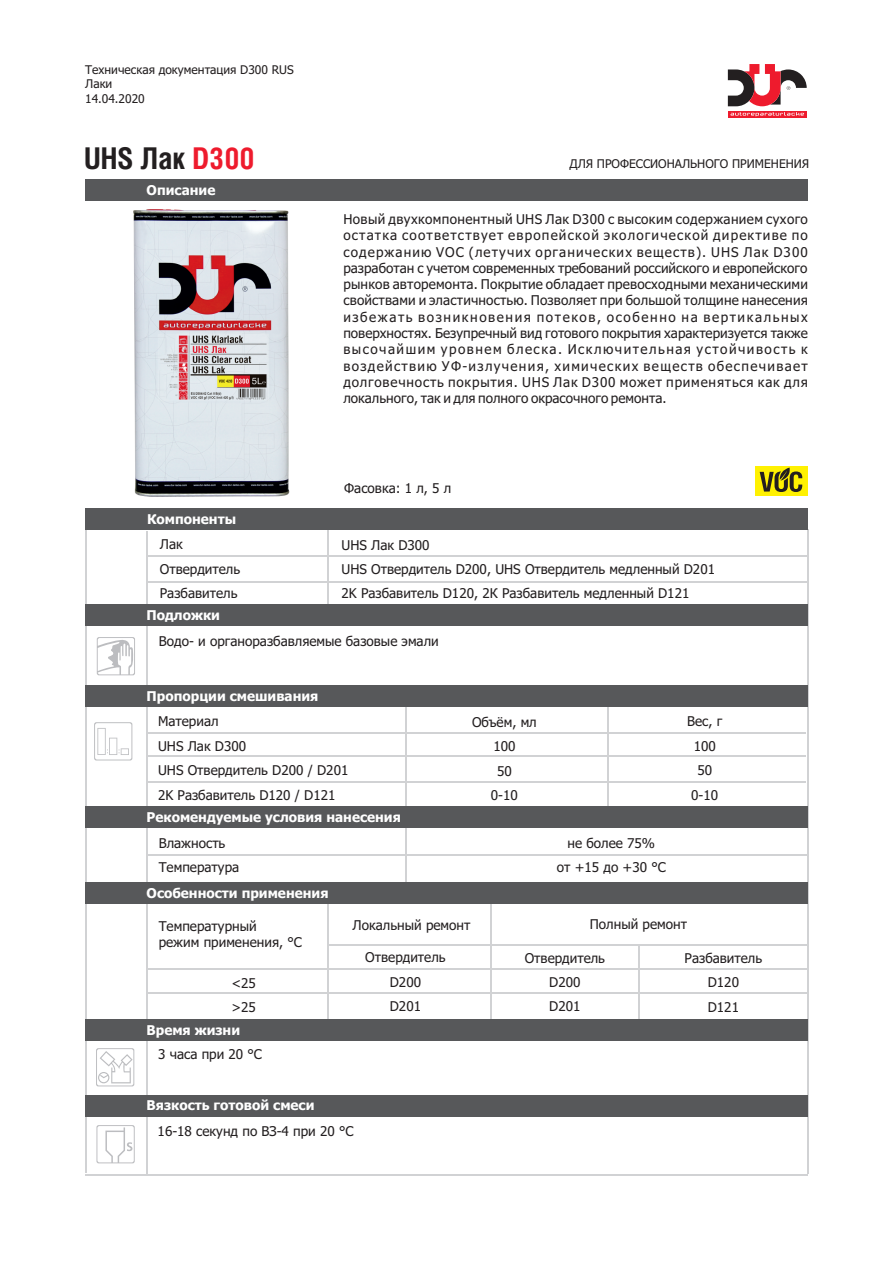
<style>
.page{position:relative;width:893px;height:1263px;background:#fff}
.page>*{position:absolute;margin:0;border:0;box-sizing:border-box;transform-origin:0 0}
.t1{font:700 30px "Helios Cond C";color:#231f20}
.t2{font:13.5px/24.5px "Tahoma";color:#231f20}
.t3{font:700 13.5px "Tahoma";color:#fff}
.t4{font:12px/14.5px "Tahoma";color:#231f20}
.s1{color:#ee1b2d}
</style>
<div class="page">
<hr style="left:638px;top:944px;width:1px;height:82px;background:#d1d2d4">
<hr style="left:490px;top:887px;width:2px;height:148px;background:#d1d2d4">
<hr style="left:807px;top:529px;width:1px;height:645px;background:#d1d2d4">
<hr style="left:608px;top:706px;width:1px;height:101px;background:#d1d2d4">
<hr style="left:405px;top:706px;width:2px;height:182px;background:#d1d2d4">
<hr style="left:328px;top:890px;width:1px;height:151px;background:#d1d2d4">
<hr style="left:328px;top:530px;width:1px;height:75px;background:#d1d2d4">
<hr style="left:85px;top:528px;width:1px;height:645px;background:#d1d2d4">
<hr style="left:146px;top:531px;width:1px;height:644px;background:#d1d2d4">
<div style="left:85px;top:179px;width:723px;height:21px;background:#57585a"></div>
<svg style="left:97px;top:637px;width:38px;height:38px"></svg>
<img style="left:133px;top:210px;width:157px;height:286px">
<div style="left:85px;top:509px;width:723px;height:21px;background:#57585a"></div>
<hr style="left:147px;top:555px;width:659px;height:1px;background:#d1d2d4">
<hr style="left:147px;top:582px;width:659px;height:1px;background:#d1d2d4">
<div style="left:85px;top:605px;width:723px;height:21px;background:#57585a"></div>
<div style="left:85px;top:685px;width:723px;height:22px;background:#57585a"></div>
<hr style="left:147px;top:755px;width:659px;height:1px;background:#d1d2d4">
<hr style="left:147px;top:781px;width:659px;height:2px;background:#d1d2d4">
<hr style="left:146px;top:733px;width:659px;height:1px;background:#d1d2d4">
<div style="left:85px;top:806px;width:723px;height:22px;background:#57585a"></div>
<div style="left:85px;top:882px;width:723px;height:22px;background:#57585a"></div>
<hr style="left:147px;top:854px;width:659px;height:1px;background:#d1d2d4">
<hr style="left:328px;top:944px;width:478px;height:1px;background:#d1d2d4">
<hr style="left:147px;top:969px;width:659px;height:1px;background:#d1d2d4">
<hr style="left:147px;top:992px;width:659px;height:2px;background:#d1d2d4">
<div style="left:85px;top:1019px;width:723px;height:22px;background:#57585a"></div>
<div style="left:85px;top:1095px;width:723px;height:21px;background:#57585a"></div>
<svg style="left:94px;top:722px;width:38px;height:38px"></svg>
<svg style="left:96px;top:1125px;width:39px;height:38px"></svg>
<hr style="left:85px;top:1174px;width:723px;height:1px;background:#d1d2d4">
<svg style="left:96px;top:1048px;width:38px;height:38px"></svg>
<div style="left:755px;top:466px;width:52px;height:29px;background:#fff101"></div>
<svg style="left:760px;top:467px;width:42px;height:25px"></svg>
<svg style="left:728px;top:64px;width:79px;height:42px"></svg>
<div style="left:728px;top:111px;width:79px;height:6px;background:#ee1b2d"></div>
<svg style="left:730px;top:112px;width:74px;height:4px"></svg>
<p class="t4" style="left:85px;top:63px;width:210px">Техническая документация D300 RUS<br>Лаки<br>14.04.2020</p>
<h1 class="t1" style="left:84px;top:144px;width:172px">UHS Лак <span class="s1">D300</span></h1>
<p class="t3" style="left:147px;top:184px;width:70px">Описание</p>
<p class="t4" style="left:569px;top:158px;width:241px">ДЛЯ ПРОФЕССИОНАЛЬНОГО ПРИМЕНЕНИЯ</p>
<p class="t2" style="left:343px;top:212px;width:466px;line-height:16.4px;text-align:justify">Новый двухкомпонентный UHS Лак D300 с высоким содержанием сухого остатка соответствует европейской экологической директиве по содержанию VOC (летучих органических веществ). UHS Лак D300 разработан с учетом современных требований российского и европейского рынков авторемонта. Покрытие обладает превосходными механическими свойствами и эластичностью. Позволяет при большой толщине нанесения избежать возникновения потеков, особенно на вертикальных поверхностях. Безупречный вид готового покрытия характеризуется также высочайшим уровнем блеска. Исключительная устойчивость к воздействию УФ-излучения, химических веществ обеспечивает долговечность покрытия. UHS Лак D300 может применяться как для локального, так и для полного окрасочного ремонта.</p>
<p class="t2" style="left:344px;top:477px;width:109px">Фасовка: 1 л, 5 л</p>
<p class="t3" style="left:147px;top:513px;width:91px">Компоненты</p>
<p class="t2" style="left:160px;top:533px;width:82px">Лак<br>Отвердитель<br>Разбавитель</p>
<p class="t2" style="left:341px;top:533px;width:375px">UHS Лак D300<br>UHS Отвердитель D200, UHS Отвердитель медленный D201<br>2K Разбавитель D120, 2К Разбавитель медленный D121</p>
<p class="t3" style="left:147px;top:609px;width:75px">Подложки</p>
<p class="t2" style="left:159px;top:630px;width:281px">Водо- и органоразбавляемые базовые эмали</p>
<p class="t3" style="left:147px;top:690px;width:173px">Пропорции смешивания</p>
<p class="t2" style="left:158px;top:710px;width:192px">Материал<br>UHS Лак D300<br>UHS Отвердитель D200 / D201<br>2K Разбавитель D120 / D121</p>
<p class="t2" style="left:472px;top:711px;width:66px;text-align:center">Объём, мл<br>100<br>50<br>0-10</p>
<p class="t2" style="left:687px;top:710px;width:37px;text-align:center">Вес, г<br>100<br>50<br>0-10</p>
<p class="t3" style="left:147px;top:811px;width:256px">Рекомендуемые условия нанесения</p>
<p class="t2" style="left:159px;top:832px;width:82px">Влажность<br>Температура</p>
<p class="t2" style="left:557px;top:832px;width:111px;text-align:center">не более 75%<br>от +15 до +30 °С</p>
<p class="t3" style="left:147px;top:887px;width:183px">Особенности применения</p>
<p class="t2" style="left:159px;top:919px;width:145px;line-height:16.4px">Температурный<br>режим применения, °С</p>
<p class="t2" style="left:353px;top:914px;width:119px">Локальный ремонт</p>
<p class="t2" style="left:590px;top:913px;width:99px">Полный ремонт</p>
<p class="t2" style="left:365px;top:946px;width:82px;text-align:center">Отвердитель<br>D200<br>D201</p>
<p class="t2" style="left:525px;top:946px;width:82px;text-align:center">Отвердитель<br>D200<br>D201</p>
<p class="t2" style="left:685px;top:947px;width:79px;text-align:center">Разбавитель<br>D120<br>D121</p>
<p class="t2" style="left:231px;top:972px;width:26px">&lt;25 &gt;25</p>
<p class="t3" style="left:147px;top:1024px;width:95px">Время жизни</p>
<p class="t2" style="left:158px;top:1043px;width:105px">3 часа при 20 °С</p>
<p class="t3" style="left:147px;top:1100px;width:169px">Вязкость готовой смеси</p>
<p class="t2" style="left:158px;top:1120px;width:197px">16-18 секунд по ВЗ-4 при 20 °С</p>
</div>
